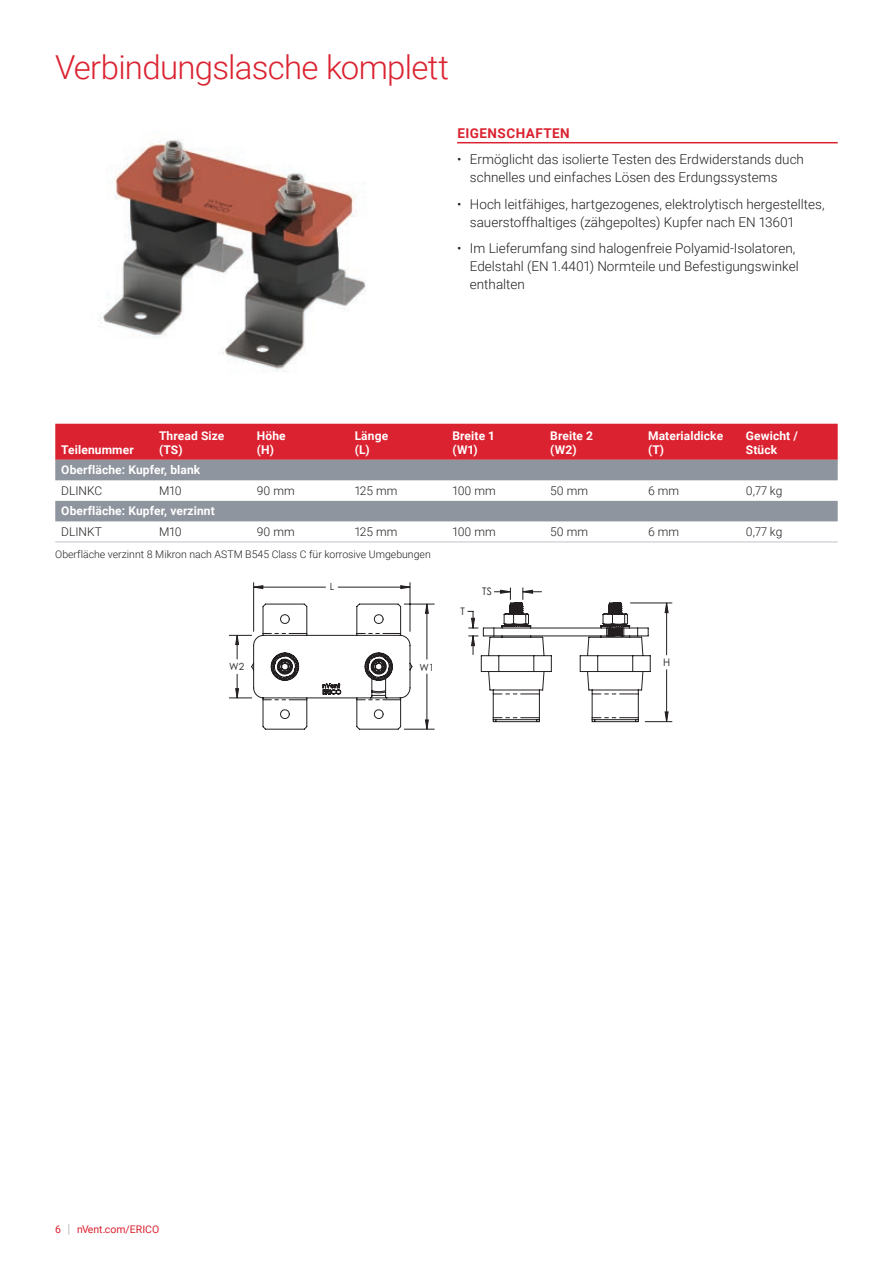
<style>
.page{position:relative;width:893px;height:1263px;background:#fff}
.page>*{position:absolute;margin:0;border:0;box-sizing:border-box;transform-origin:0 0}
.t1{font:300 33px "Roboto";letter-spacing:-.02em;color:#db2230}
.t2{font:300 13.5px/18px "Roboto";color:#231f20}
.Subhead_-_nVent_Data{font:700 13.5px "Roboto";letter-spacing:.035em;color:#db2230}
.Table_Subhead_-_nVen{font:700 12px/14.2px "Roboto";letter-spacing:.01em;color:#fff}
.Table_Text_-_nVent_D{font:300 12px "Roboto";color:#231f20}
.Text_Illustration{font:300 10.5px "Roboto";color:#231f20}
.t3{font:10.5px "Roboto";color:#db2230}
.t4{font:10.35px "Century Gothic";color:#231f20}
.t5{font:9.9px "Century Gothic";color:#231f20}
.s1{font-weight:300;font-size:12.6px;color:#8f959e}
</style>
<div class="page">
<img style="left:99px;top:139px;width:267px;height:233px">
<hr style="left:457px;top:142px;width:381px;height:1px;background:#db2230">
<div style="left:55px;top:424px;width:783px;height:36px;background:#db2230"></div>
<svg style="left:55px;top:460px;width:783px;height:61px;fill:#8f959e"></svg>
<hr style="left:55px;top:541px;width:98px;height:1px;background:#c0c3c9">
<hr style="left:153px;top:541px;width:98px;height:1px;background:#c0c3c9">
<hr style="left:251px;top:541px;width:98px;height:1px;background:#c0c3c9">
<hr style="left:349px;top:541px;width:97px;height:1px;background:#c0c3c9">
<hr style="left:446px;top:541px;width:98px;height:1px;background:#c0c3c9">
<hr style="left:544px;top:541px;width:98px;height:1px;background:#c0c3c9">
<hr style="left:642px;top:541px;width:98px;height:1px;background:#c0c3c9">
<hr style="left:740px;top:541px;width:98px;height:1px;background:#c0c3c9">
<svg style="left:229px;top:582px;width:206px;height:148px"></svg>
<svg style="left:468px;top:588px;width:205px;height:134px"></svg>
<p class="t1" style="left:55px;top:44px;width:395px">Verbindungslasche komplett</p>
<p class="Subhead_-_nVent_Data" style="left:457px;top:123px;width:114px">EIGENSCHAFTEN</p>
<p class="t2" style="left:470px;top:150px;width:336px;text-indent:-13px">• Ermöglicht das isolierte Testen des Erdwiderstands duch schnelles und einfaches Lösen des Erdungssystems</p>
<p class="t2" style="left:470px;top:194px;width:356px;text-indent:-13px">• Hoch leitfähiges, hartgezogenes, elektrolytisch hergestelltes, sauerstoffhaltiges (zähgepoltes) Kupfer nach EN 13601</p>
<p class="t2" style="left:470px;top:239px;width:330px;text-indent:-13px">• Im Lieferumfang sind halogenfreie Polyamid-Isolatoren,<br>Edelstahl (EN 1.4401) Normteile und Befestigungswinkel enthalten</p>
<p class="Table_Subhead_-_nVen" style="left:159px;top:428px;width:67px">Thread Size (TS)</p>
<p class="Table_Subhead_-_nVen" style="left:257px;top:428px;width:30px">Höhe (H)</p>
<p class="Table_Subhead_-_nVen" style="left:355px;top:428px;width:35px">Länge (L)</p>
<p class="Table_Subhead_-_nVen" style="left:452px;top:428px;width:43px">Breite 1 (W1)</p>
<p class="Table_Subhead_-_nVen" style="left:550px;top:428px;width:44px">Breite 2 (W2)</p>
<p class="Table_Subhead_-_nVen" style="left:648px;top:428px;width:77px">Materialdicke (T)</p>
<p class="Table_Subhead_-_nVen" style="left:746px;top:428px;width:54px">Gewicht /<br>Stück</p>
<p class="Table_Subhead_-_nVen" style="left:61px;top:462px;width:141px">Oberfläche: Kupfer, blank</p>
<p class="Table_Text_-_nVent_D" style="left:61px;top:482px;width:43px">DLINKC</p>
<p class="Table_Text_-_nVent_D" style="left:159px;top:482px;width:24px">M10</p>
<p class="Table_Text_-_nVent_D" style="left:257px;top:482px;width:39px">90 mm</p>
<p class="Table_Text_-_nVent_D" style="left:355px;top:482px;width:44px">125 mm</p>
<p class="Table_Text_-_nVent_D" style="left:452px;top:482px;width:45px">100 mm</p>
<p class="Table_Text_-_nVent_D" style="left:550px;top:482px;width:39px">50 mm</p>
<p class="Table_Text_-_nVent_D" style="left:648px;top:482px;width:32px">6 mm</p>
<p class="Table_Text_-_nVent_D" style="left:746px;top:482px;width:38px">0,77 kg</p>
<p class="Table_Subhead_-_nVen" style="left:61px;top:504px;width:155px">Oberfläche: Kupfer, verzinnt</p>
<p class="Table_Text_-_nVent_D" style="left:61px;top:523px;width:42px">DLINKT</p>
<p class="Table_Text_-_nVent_D" style="left:159px;top:523px;width:24px">M10</p>
<p class="Table_Text_-_nVent_D" style="left:257px;top:523px;width:39px">90 mm</p>
<p class="Table_Text_-_nVent_D" style="left:355px;top:523px;width:44px">125 mm</p>
<p class="Table_Text_-_nVent_D" style="left:452px;top:523px;width:45px">100 mm</p>
<p class="Table_Text_-_nVent_D" style="left:550px;top:523px;width:39px">50 mm</p>
<p class="Table_Text_-_nVent_D" style="left:648px;top:523px;width:32px">6 mm</p>
<p class="Table_Text_-_nVent_D" style="left:746px;top:523px;width:38px">0,77 kg</p>
<p class="Text_Illustration" style="left:55px;top:546px;width:377px">Oberfläche verzinnt 8 Mikron nach ASTM B545 Class C für korrosive Umgebungen</p>
<p class="t5" style="left:330px;top:580px;width:6px">L</p>
<p class="Table_Subhead_-_nVen" style="left:61px;top:442px;width:74px">Teilenummer</p>
<p class="t4" style="left:482px;top:584px;width:11px">TS</p>
<p class="t5" style="left:229px;top:660px;width:16px">W2</p>
<p class="t5" style="left:419px;top:660px;width:16px">W1</p>
<p class="t4" style="left:461px;top:604px;width:6px">T</p>
<p class="t4" style="left:663px;top:655px;width:9px">H</p>
<p class="t3" style="left:55px;top:1222px;width:105px">6 <span class="s1">|</span> nVent.com/ERICO</p>
</div>
